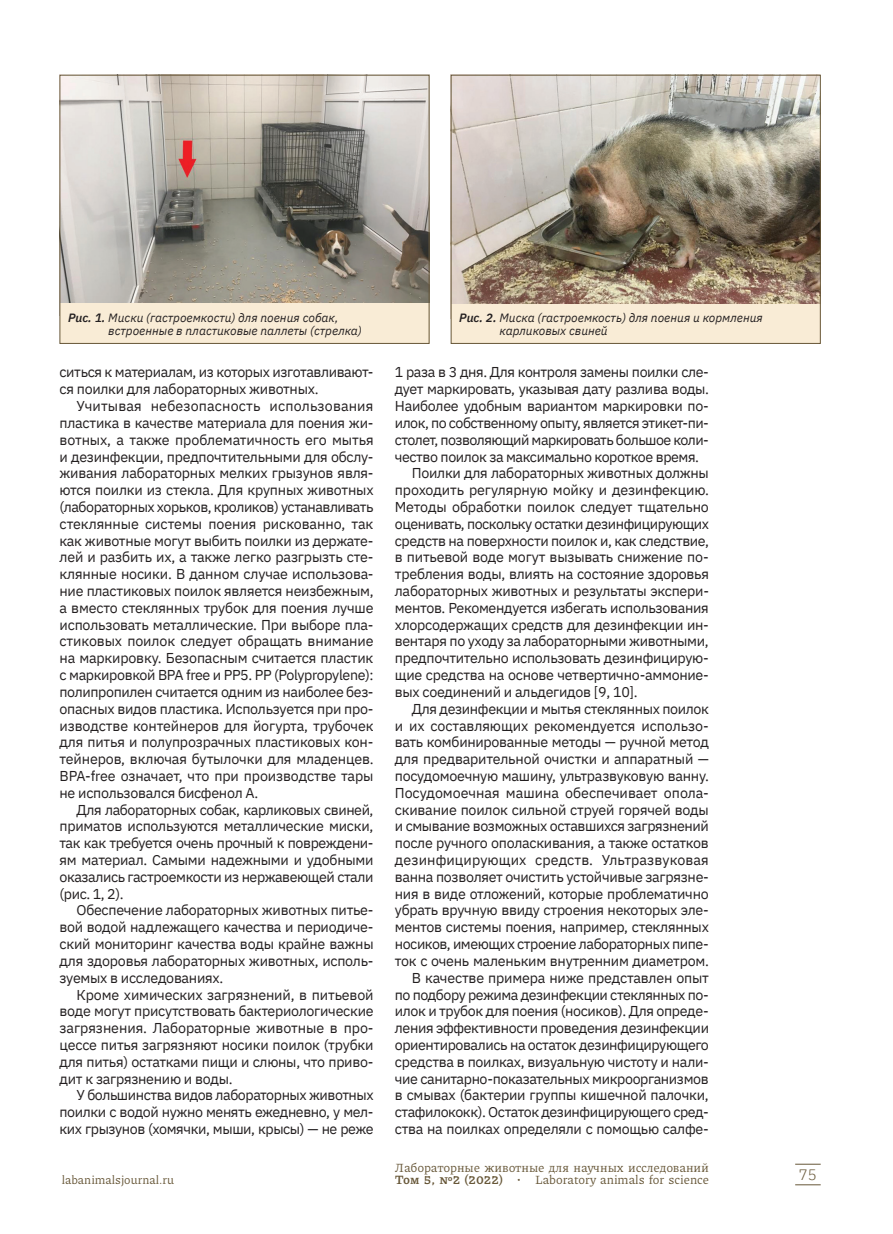
<style>
.page{position:relative;width:893px;height:1234px;background:#fff}
.page>*{position:absolute;margin:0;border:0;box-sizing:border-box;transform-origin:0 0}
.t1{font:300 15px "IBM Plex Sans";color:#675738}
.t2{font:14.25px/16.8px "IBM Plex Sans";letter-spacing:-.02em;color:#231f20;text-align:justify}
.t3{font:14.25px "IBM Plex Sans";letter-spacing:-.04em;color:#231f20}
.t4{font:14.25px "IBM Plex Sans";letter-spacing:.01em;color:#231f20}
.t5{font:12.45px "Piazzolla";color:#675738}
.t6{font:italic 12px/13.5px "IBM Plex Sans";color:#231f20}
.t7{font:12px "Piazzolla";color:#675738}
.s1{font-weight:600}
.s2{font-weight:700}
</style>
<div class="page">
<svg style="left:795px;top:1163px;width:26px;height:1px"></svg>
<svg style="left:795px;top:1184px;width:26px;height:1px"></svg>
<img style="left:453px;top:77px;width:366px;height:227px">
<div style="left:451px;top:304px;width:370px;height:40px;background:#f9ecd6"></div>
<div style="left:451px;top:75px;width:370px;height:269px;border:1px solid #675738"></div>
<img style="left:62px;top:77px;width:365px;height:227px">
<div style="left:60px;top:304px;width:369px;height:40px;background:#f9ecd6"></div>
<div style="left:60px;top:75px;width:369px;height:269px;border:1px solid #675738"></div>
<p class="t6" style="left:108px;top:309px;width:255px;text-indent:-40px"><span class="s1">Рис. 1.</span> Миски (гастроемкости) для поения собак, встроенные в пластиковые паллеты (стрелка)</p>
<p class="t2" style="left:60px;top:363px;width:316px">ситься к материалам, из которых изготавливают‑ ся поилки для лабораторных животных.</p>
<p class="t2" style="left:60px;top:396px;width:316px;text-indent:17px">Учитывая небезопасность использования пластика в качестве материала для поения жи‑ вотных, а также проблематичность его мытья и дезинфекции, предпочтительными для обслу‑ живания лабораторных мелких грызунов явля‑ ются поилки из стекла. Для крупных животных (лабораторных хорьков, кроликов) устанавливать стеклянные системы поения рискованно, так как животные могут выбить поилки из держате‑ лей и разбить их, а также легко разгрызть сте‑ клянные носики. В данном случае использова‑ ние пластиковых поилок является неизбежным, а вместо стеклянных трубок для поения лучше использовать металлические. При выборе пла‑ стиковых поилок следует обращать внимание на маркировку. Безопасным считается пластик с маркировкой BPA free и PP5. PP (Polypropylene): полипропилен считается одним из наиболее без‑ опасных видов пластика. Используется при про‑ изводстве контейнеров для йогурта, трубочек для питья и полупрозрачных пластиковых кон‑ тейнеров, включая бутылочки для младенцев.<br>BPA-free означает, что при производстве тары не использовался бисфенол А.</p>
<p class="t2" style="left:60px;top:799px;width:316px;text-indent:17px">Для лабораторных собак, карликовых свиней, приматов используются металлические миски, так как требуется очень прочный к повреждени‑ ям материал. Самыми надежными и удобными оказались гастроемкости из нержавеющей стали (рис. 1, 2).</p>
<p class="t2" style="left:60px;top:900px;width:316px;text-indent:17px">Обеспечение лабораторных животных питье‑ вой водой надлежащего качества и периодиче‑ ский мониторинг качества воды крайне важны для здоровья лабораторных животных, исполь‑ зуемых в исследованиях.</p>
<p class="t2" style="left:60px;top:984px;width:316px;text-indent:17px">Кроме химических загрязнений, в питьевой воде могут присутствовать бактериологические загрязнения. Лабораторные животные в про‑ цессе питья загрязняют носики поилок (трубки для питья) остатками пищи и слюны, что приво‑ дит к загрязнению и воды.</p>
<p class="t2" style="left:60px;top:1085px;width:316px;text-indent:17px">У большинства видов лабораторных животных поилки с водой нужно менять ежедневно, у мел‑ ких грызунов (хомячки, мыши, крысы) — не реже</p>
<p class="t6" style="left:499px;top:310px;width:265px;text-indent:-40px"><span class="s1">Рис. 2.</span> Миска (гастроемкость) для поения и кормления карликовых свиней</p>
<p class="t2" style="left:395px;top:363px;width:316px">1 раза в 3 дня. Для контроля замены поилки сле‑</p>
<p class="t2" style="left:395px;top:379px;width:316px">дует маркировать, указывая дату разлива воды.</p>
<p class="t2" style="left:395px;top:396px;width:316px">Наиболее удобным вариантом маркировки по‑</p>
<p class="t2" style="left:395px;top:413px;width:316px">илок, по собственному опыту, является этикет-пи‑</p>
<p class="t3" style="left:395px;top:428px;width:316px">столет, позволяющий маркировать большое коли‑</p>
<p class="t2" style="left:395px;top:447px;width:306px">чество поилок за максимально короткое время.</p>
<p class="t2" style="left:412px;top:463px;width:299px">Поилки для лабораторных животных должны</p>
<p class="t2" style="left:395px;top:480px;width:316px">проходить регулярную мойку и дезинфекцию.</p>
<p class="t2" style="left:395px;top:497px;width:316px">Методы обработки поилок следует тщательно</p>
<p class="t2" style="left:395px;top:514px;width:316px">оценивать, поскольку остатки дезинфицирующих</p>
<p class="t2" style="left:395px;top:531px;width:316px">средств на поверхности поилок и, как следствие,</p>
<p class="t2" style="left:395px;top:547px;width:316px">в питьевой воде могут вызывать снижение по‑</p>
<p class="t2" style="left:395px;top:564px;width:316px">требления воды, влиять на состояние здоровья</p>
<p class="t2" style="left:395px;top:581px;width:316px">лабораторных животных и результаты экспери‑</p>
<p class="t2" style="left:395px;top:598px;width:316px">ментов. Рекомендуется избегать использования</p>
<p class="t2" style="left:395px;top:615px;width:316px">хлорсодержащих средств для дезинфекции ин‑</p>
<p class="t2" style="left:395px;top:631px;width:315px">вентаря по уходу за лабораторными животными,</p>
<p class="t2" style="left:395px;top:648px;width:316px">предпочтительно использовать дезинфицирую‑</p>
<p class="t2" style="left:395px;top:665px;width:316px">щие средства на основе четвертично-аммоние‑</p>
<p class="t2" style="left:395px;top:682px;width:244px">вых соединений и альдегидов [9, 10].</p>
<p class="t2" style="left:412px;top:699px;width:299px">Для дезинфекции и мытья стеклянных поилок</p>
<p class="t2" style="left:395px;top:715px;width:316px">и их составляющих рекомендуется использо‑</p>
<p class="t2" style="left:395px;top:732px;width:316px">вать комбинированные методы — ручной метод</p>
<p class="t2" style="left:395px;top:749px;width:315px">для предварительной очистки и аппаратный —</p>
<p class="t2" style="left:395px;top:766px;width:316px">посудомоечную машину, ультразвуковую ванну.</p>
<p class="t2" style="left:395px;top:783px;width:316px">Посудомоечная машина обеспечивает опола‑</p>
<p class="t2" style="left:395px;top:799px;width:315px">скивание поилок сильной струей горячей воды</p>
<p class="t2" style="left:395px;top:816px;width:316px">и смывание возможных оставшихся загрязнений</p>
<p class="t2" style="left:395px;top:833px;width:316px">после ручного ополаскивания, а также остатков</p>
<p class="t4" style="left:395px;top:848px;width:316px">дезинфицирующих средств. Ультразвуковая</p>
<p class="t2" style="left:395px;top:867px;width:316px">ванна позволяет очистить устойчивые загрязне‑</p>
<p class="t2" style="left:395px;top:883px;width:315px">ния в виде отложений, которые проблематично</p>
<p class="t2" style="left:395px;top:900px;width:316px">убрать вручную ввиду строения некоторых эле‑</p>
<p class="t2" style="left:395px;top:917px;width:316px">ментов системы поения, например, стеклянных</p>
<p class="t2" style="left:395px;top:934px;width:316px">носиков, имеющих строение лабораторных пипе‑</p>
<p class="t2" style="left:395px;top:951px;width:316px">ток с очень маленьким внутренним диаметром.</p>
<p class="t2" style="left:412px;top:967px;width:299px">В качестве примера ниже представлен опыт</p>
<p class="t2" style="left:395px;top:984px;width:316px">по подбору режима дезинфекции стеклянных по‑</p>
<p class="t2" style="left:395px;top:1001px;width:316px">илок и трубок для поения (носиков). Для опреде‑</p>
<p class="t2" style="left:395px;top:1018px;width:316px">ления эффективности проведения дезинфекции</p>
<p class="t2" style="left:395px;top:1035px;width:316px">ориентировались на остаток дезинфицирующего</p>
<p class="t2" style="left:395px;top:1051px;width:316px">средства в поилках, визуальную чистоту и нали‑</p>
<p class="t2" style="left:395px;top:1068px;width:315px">чие санитарно-показательных микроорганизмов</p>
<p class="t2" style="left:395px;top:1085px;width:315px">в смывах (бактерии группы кишечной палочки,</p>
<p class="t2" style="left:395px;top:1102px;width:316px">стафилококк). Остаток дезинфицирующего сред‑</p>
<p class="t2" style="left:395px;top:1119px;width:316px">ства на поилках определяли с помощью салфе‑</p>
<p class="t5" style="left:395px;top:1159px;width:316px">Лабораторные животные для научных исследований</p>
<p class="t7" style="left:62px;top:1172px;width:114px">labanimalsjournal.ru</p>
<p class="t5" style="left:395px;top:1172px;width:316px"><span class="s2">Том 5, №2 (2022)</span> • Laboratory animals for science</p>
<p class="t1" style="left:799px;top:1163px;width:19px">75</p>
</div>
